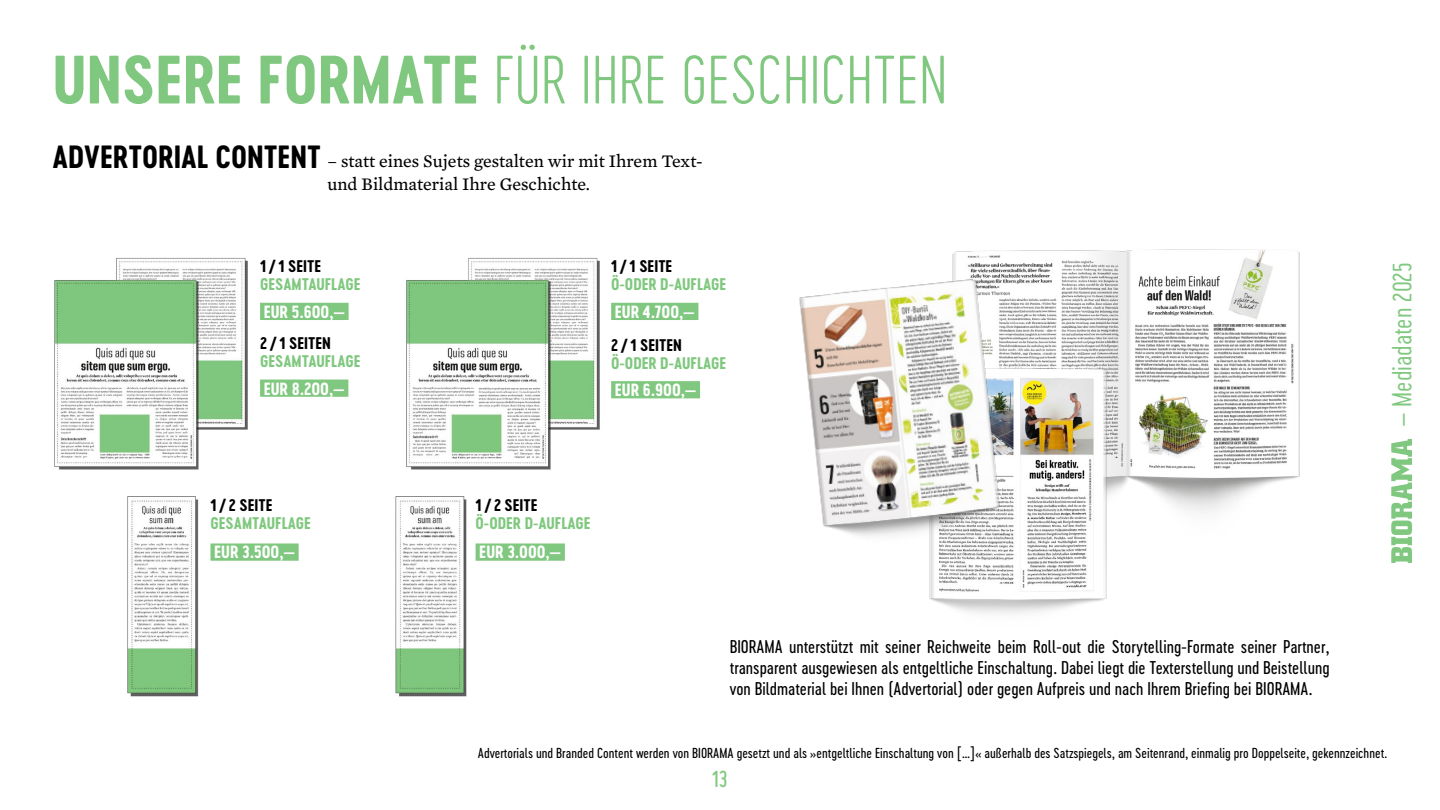
<style>
.page{position:relative;width:1440px;height:810px;background:#fff}
.page>*{position:absolute;margin:0;border:0;box-sizing:border-box;transform-origin:0 0}
.t1{font:63.75px "Cervo Neue Thin Neue";color:#80c87f}
.t2{font:30px "Cervo Neue Bold Neue";color:#000}
.t3{font:25.95px "Cervo Neue Light Neue";color:#80c87f}
.t4{font:21.6px "Cervo Neue Regular Neue";color:#80c87f}
.t5{font:18px/22.5px "Mercury Text G3";color:#000}
.t6{font:17.25px/21px "Cervo Neue Regular Neue";color:#000;text-align:justify}
.t7{font:16.5px "Cervo Neue Bold Neue";color:#fff}
.t8{font:15.75px "Cervo Neue Bold Neue";color:#80c87f}
.t9{font:15.75px "Cervo Neue Bold Neue";color:#000}
.t10{font:13.5px "Cervo Neue Regular Neue";color:#000}
.s1{font-family:"Cervo Neue Bold Neue"}
.s2{font-size:24.75px}
</style>
<div class="page">
<img style="left:1085px;top:249px;width:215px;height:264px">
<img style="left:946px;top:339px;width:238px;height:275px">
<img style="left:799px;top:250px;width:286px;height:355px">
<div style="left:611px;top:381px;width:89px;height:17px;background:#80c87f"></div>
<div style="left:611px;top:303px;width:87px;height:17px;background:#80c87f"></div>
<img style="left:54px;top:257px;width:600px;height:440px">
<svg style="left:1391px;top:439px;width:21px;height:124px"></svg>
<h1 class="t1" style="left:52px;top:39px;width:897px"><span class="s1">UNSERE FORMATE</span> FÜR IHRE GESCHICHTEN</h1>
<h2 class="t2" style="left:52px;top:136px;width:270px">ADVERTORIAL CONTENT</h2>
<p class="t5" style="left:327px;top:150px;width:377px">– statt eines Sujets gestalten wir mit Ihrem Text&shy;und Bildmaterial Ihre Geschichte.</p>
<p class="t9" style="left:260px;top:256px;width:63px">1/1 SEITE</p>
<p class="t8" style="left:260px;top:274px;width:102px">GESAMTAUFLAGE</p>
<p class="t9" style="left:611px;top:256px;width:63px">1/1 SEITE</p>
<p class="t8" style="left:611px;top:274px;width:117px">Ö-ODER D-AUFLAGE</p>
<p class="t7" style="left:264px;top:300px;width:83px">EUR 5.600,—</p>
<p class="t7" style="left:615px;top:300px;width:81px">EUR 4.700,—</p>
<p class="t9" style="left:260px;top:332px;width:72px">2/1 SEITEN</p>
<p class="t8" style="left:260px;top:350px;width:102px">GESAMTAUFLAGE</p>
<p class="t9" style="left:611px;top:334px;width:72px">2/1 SEITEN</p>
<p class="t8" style="left:611px;top:352px;width:117px">Ö-ODER D-AUFLAGE</p>
<p class="t7" style="left:264px;top:377px;width:82px">EUR 8.200,—</p>
<p class="t7" style="left:615px;top:379px;width:83px">EUR 6.900,—</p>
<p class="t9" style="left:211px;top:494px;width:64px">1/2 SEITE</p>
<p class="t8" style="left:211px;top:512px;width:102px">GESAMTAUFLAGE</p>
<p class="t7" style="left:214px;top:541px;width:82px">EUR 3.500,—</p>
<p class="t9" style="left:476px;top:494px;width:64px">1/2 SEITE</p>
<p class="t8" style="left:476px;top:512px;width:117px">Ö-ODER D-AUFLAGE</p>
<p class="t7" style="left:479px;top:541px;width:83px">EUR 3.000,—</p>
<p class="t6" style="left:730px;top:636px;width:601px">BIORAMA unterstützt mit seiner Reichweite beim Roll-out die Storytelling-Formate seiner Partner, transparent ausgewiesen als entgeltliche Einschaltung. Dabei liegt die Texterstellung und Beistellung von Bildmaterial bei Ihnen (Advertorial) oder gegen Aufpreis und nach Ihrem Briefing bei BIORAMA.</p>
<h3 class="t3" style="left:1385px;top:427px;width:166px;rotate:-90deg">– Mediadaten <span class="s2">2025</span></h3>
<p class="t10" style="left:478px;top:744px;width:911px">Advertorials und Branded Content werden von BIORAMA gesetzt und als »entgeltliche Einschaltung von […]« außerhalb des Satzspiegels, am Seitenrand, einmalig pro Doppelseite, gekennzeichnet.</p>
<p class="t4" style="left:712px;top:765px;width:17px">13</p>
</div>
